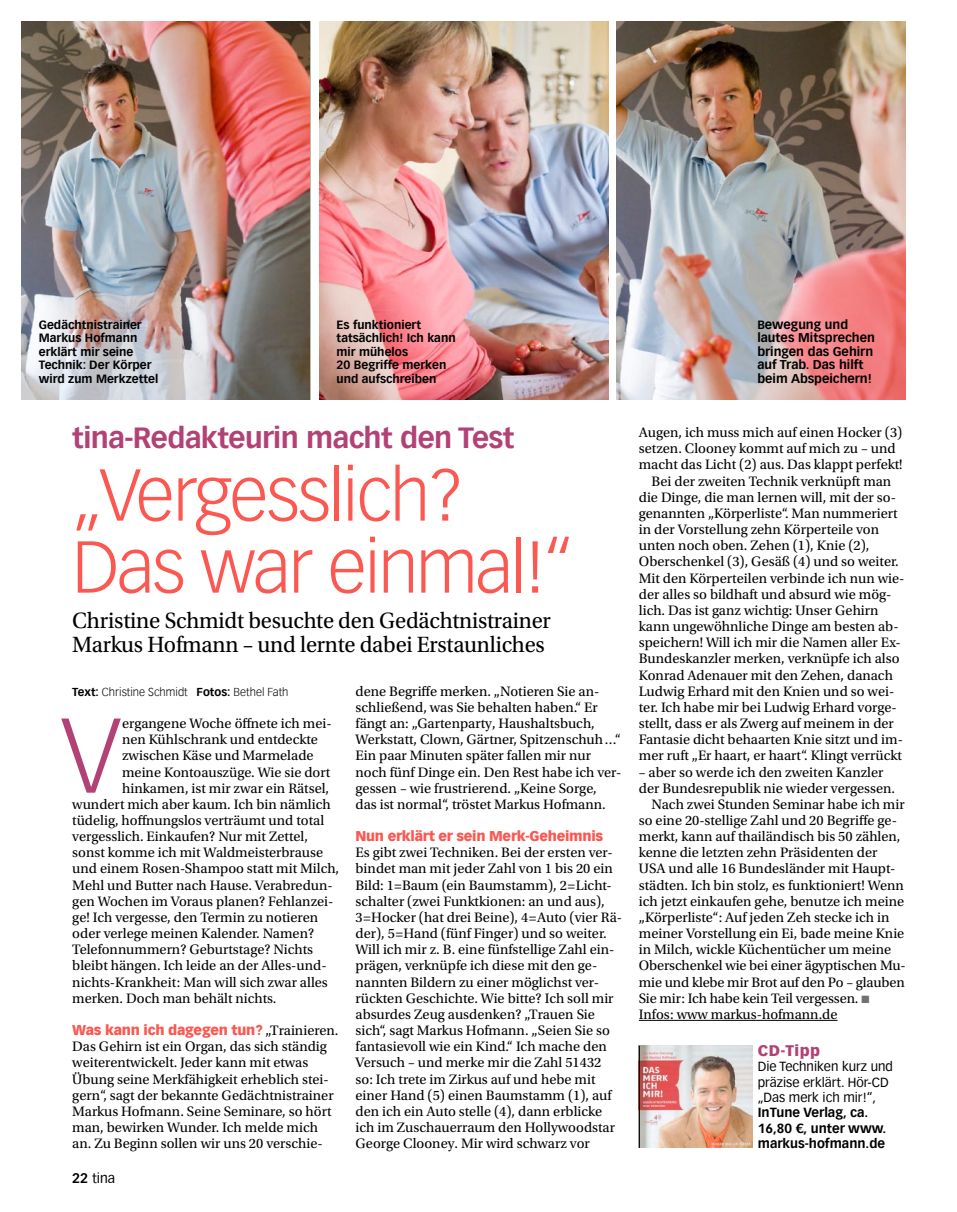
<style>
.page{position:relative;width:957px;height:1212px;background:#fff}
.page>*{position:absolute;margin:0;border:0;box-sizing:border-box;transform-origin:0 0}
.t1{font:300 104.1px "Vectora Com";color:#b24276}
.t2{font:300 72px/72px "Vectora Com";letter-spacing:-.03em;color:#fa5851}
.t3{font:700 28.5px "Vectora Com";letter-spacing:-.02em;color:#b24276}
.t4{font:23.25px/24.8px "Utopia Std";letter-spacing:-.01em;color:#000}
.t5{font:900 15px "Vectora Com";letter-spacing:.03em;color:#b24276}
.t6{font:14.4px/16.2px "Utopia Std";color:#000}
.t7{font:900 13.8px "Vectora Com";letter-spacing:-.02em;color:#fa5851}
.t8{font:13.5px "Vectora Com";color:#000}
.t9{font:12.9px/15.3px "Vectora Com";color:#000}
.t10{font:700 12.9px/15.3px "Vectora Com";color:#000}
.t11{font:700 12.45px/13.5px "Vectora Com";color:#000}
.t12{font:700 11.7px/13.5px "Vectora Com";color:#000}
.t13{font:300 11.25px "Vectora Com";color:#000}
.s1{font-size:11.7px}
.s2{font-weight:700}
.s3{font-family:"Utopia Std";font-weight:400;font-size:14.4px;color:#000}
.s4{color:#71716e}
</style>
<div class="page">
<img style="left:640px;top:1046px;width:112px;height:102px">
<img style="left:21px;top:21px;width:289px;height:379px">
<img style="left:319px;top:21px;width:289px;height:379px">
<img style="left:617px;top:21px;width:289px;height:379px">
<hr style="left:639px;top:1046px;width:1px;height:102px;background:#000">
<hr style="left:639px;top:1020px;width:198px;height:1px;background:#000">
<p class="t12" style="left:39px;top:318px;width:121px">Gedächtnistrainer<br>Markus Hofmann erklärt mir seine<br>Technik: Der Körper wird zum Merkzettel</p>
<p class="t12" style="left:336px;top:318px;width:121px">Es funktioniert tatsächlich! Ich kann mir mühelos<br>20 Begriffe merken und aufschreiben</p>
<p class="t11" style="left:757px;top:317px;width:119px"><span class="s1">B</span>ewegung und lautes Mitsprechen bringen das Gehirn auf Trab. Das hilft beim Abspeichern!</p>
<h3 class="t3" style="left:72px;top:421px;width:444px">tina-Redakteurin macht den Test</h3>
<h2 class="t2" style="left:72px;top:459px;width:502px">„Vergesslich?<br>Das war einmal!“</h2>
<h3 class="t4" style="left:72px;top:608px;width:480px">Christine Schmidt besuchte den Gedächtnistrainer<br>Markus Hofmann – und lernte dabei Erstaunliches</h3>
<p class="t13" style="left:72px;top:685px;width:218px"><span class="s2">Text:</span> Christine Schmidt <span class="s2">Fotos:</span> Bethel Fath</p>
<h1 class="t1" style="left:61px;top:693px;width:61px">V</h1>
<p class="t6" style="left:122px;top:715px;width:211px">ergangene Woche öffnete ich mei-</p>
<p class="t6" style="left:122px;top:732px;width:197px">nen Kühlschrank und entdeckte</p>
<p class="t6" style="left:122px;top:748px;width:193px">zwischen Käse und Marmelade</p>
<p class="t6" style="left:122px;top:764px;width:210px">meine Kontoauszüge. Wie sie dort</p>
<p class="t6" style="left:122px;top:780px;width:209px">hinkamen, ist mir zwar ein Rätsel,</p>
<p class="t6" style="left:72px;top:796px;width:260px">wundert mich aber kaum. Ich bin nämlich</p>
<p class="t6" style="left:72px;top:812px;width:253px">tüdelig, hoffnungslos verträumt und total</p>
<p class="t6" style="left:72px;top:829px;width:237px">vergesslich. Einkaufen? Nur mit Zettel,</p>
<p class="t6" style="left:72px;top:845px;width:252px">sonst komme ich mit Waldmeisterbrause</p>
<p class="t6" style="left:72px;top:861px;width:268px">und einem Rosen-Shampoo statt mit Milch,</p>
<p class="t6" style="left:72px;top:877px;width:262px">Mehl und Butter nach Hause. Verabredun-</p>
<p class="t6" style="left:72px;top:893px;width:263px">gen Wochen im Voraus planen? Fehlanzei-</p>
<p class="t6" style="left:72px;top:909px;width:247px">ge! Ich vergesse, den Termin zu notieren</p>
<p class="t6" style="left:72px;top:925px;width:243px">oder verlege meinen Kalender. Namen?</p>
<p class="t6" style="left:72px;top:942px;width:242px">Telefonnummern? Geburtstage? Nichts</p>
<p class="t6" style="left:72px;top:958px;width:256px">bleibt hängen. Ich leide an der Alles-und-</p>
<p class="t6" style="left:72px;top:974px;width:257px">nichts-Krankheit: Man will sich zwar alles</p>
<p class="t6" style="left:72px;top:990px;width:206px">merken. Doch man behält nichts.</p>
<p class="t7" style="left:72px;top:1021px;width:268px">Was kann ich dagegen tun? <span class="s3">„Trainieren.</span></p>
<p class="t6" style="left:72px;top:1039px;width:263px">Das Gehirn ist ein Organ, das sich ständig weiterentwickelt. Jeder kann mit etwas Übung seine Merkfähigkeit erheblich stei&shy;gern“, sagt der bekannte Gedächtnistrainer Markus Hofmann. Seine Seminare, so hört man, bewirken Wunder. Ich melde mich an. Zu Beginn sollen wir uns 20 verschie-</p>
<p class="t8" style="left:72px;top:1170px;width:44px"><span class="s2">22</span> tina</p>
<p class="t6" style="left:355px;top:683px;width:267px">dene Begriffe merken. „Notieren Sie an&shy;schließend, was Sie behalten haben.“ Er fängt an: „Gartenparty, Haushaltsbuch, Werkstatt, Clown, Gärtner, Spitzenschuh…“ Ein paar Minuten später fallen mir nur noch fünf Dinge ein. Den Rest habe ich ver&shy;gessen – wie frustrierend. „Keine Sorge, das ist normal“, tröstet Markus Hofmann.</p>
<p class="t7" style="left:355px;top:827px;width:249px">Nun erklärt er sein Merk-Geheimnis</p>
<p class="t6" style="left:355px;top:845px;width:268px">Es gibt zwei Techniken. Bei der ersten ver&shy;bindet man mit jeder Zahl von 1 bis 20 ein Bild: 1=Baum (ein Baumstamm), 2=Licht&shy;schalter (zwei Funktkionen: an und aus), 3=Hocker (hat drei Beine), 4=Auto (vier Rä&shy;der), 5=Hand (fünf Finger) und so weiter.<br>Will ich mir z. B. eine fünfstellige Zahl ein&shy;prägen, verknüpfe ich diese mit den ge&shy;nannten Bildern zu einer möglichst ver&shy;rückten Geschichte. Wie bitte? Ich soll mir absurdes Zeug ausdenken? „Trauen Sie sich“, sagt Markus Hofmann. „Seien Sie so fantasievoll wie ein Kind.“ Ich mache den Versuch – und merke mir die Zahl 51432 so: Ich trete im Zirkus auf und hebe mit einer Hand (5) einen Baumstamm (1), auf den ich ein Auto stelle (4), dann erblicke ich im Zuschauerraum den Hollywoodstar George Clooney. Mir wird schwarz vor</p>
<p class="t6" style="left:639px;top:425px;width:265px">Augen, ich muss mich auf einen Hocker (3)</p>
<p class="t6" style="left:639px;top:441px;width:258px">setzen. Clooney kommt auf mich zu – und</p>
<p class="t6" style="left:639px;top:457px;width:265px">macht das Licht (2) aus. Das klappt perfekt!</p>
<p class="t6" style="left:651px;top:473px;width:241px">Bei der zweiten Technik verknüpft man</p>
<p class="t6" style="left:639px;top:489px;width:259px">die Dinge, die man lernen will, mit der so-</p>
<p class="t6" style="left:639px;top:505px;width:260px">genannten „Körperliste“. Man nummeriert</p>
<p class="t6" style="left:639px;top:522px;width:242px">in der Vorstellung zehn Körperteile von</p>
<p class="t6" style="left:639px;top:538px;width:232px">unten noch oben. Zehen (1), Knie (2),</p>
<p class="t6" style="left:639px;top:554px;width:261px">Oberschenkel (3), Gesäß (4) und so weiter.</p>
<p class="t6" style="left:639px;top:570px;width:267px">Mit den Körperteilen verbinde ich nun wie-</p>
<p class="t6" style="left:639px;top:586px;width:254px">der alles so bildhaft und absurd wie mög-</p>
<p class="t6" style="left:639px;top:602px;width:241px">lich. Das ist ganz wichtig: Unser Gehirn</p>
<p class="t6" style="left:639px;top:618px;width:261px">kann ungewöhnliche Dinge am besten ab-</p>
<p class="t6" style="left:639px;top:635px;width:263px">speichern! Will ich mir die Namen aller Ex-</p>
<p class="t6" style="left:639px;top:651px;width:262px">Bundeskanzler merken, verknüpfe ich also</p>
<p class="t6" style="left:639px;top:667px;width:256px">Konrad Adenauer mit den Zehen, danach</p>
<p class="t6" style="left:639px;top:683px;width:257px">Ludwig Erhard mit den Knien und so wei-</p>
<p class="t6" style="left:639px;top:699px;width:259px">ter. Ich habe mir bei Ludwig Erhard vorge-</p>
<p class="t6" style="left:639px;top:715px;width:256px">stellt, dass er als Zwerg auf meinem in der</p>
<p class="t6" style="left:639px;top:732px;width:266px">Fantasie dicht behaarten Knie sitzt und im-</p>
<p class="t6" style="left:639px;top:748px;width:264px">mer ruft „Er haart, er haart“. Klingt verrückt</p>
<p class="t6" style="left:639px;top:764px;width:246px">– aber so werde ich den zweiten Kanzler</p>
<p class="t6" style="left:639px;top:780px;width:258px">der Bundesrepublik nie wieder vergessen.</p>
<p class="t6" style="left:651px;top:796px;width:255px">Nach zwei Stunden Seminar habe ich mir</p>
<p class="t6" style="left:639px;top:812px;width:260px">so eine 20-stellige Zahl und 20 Begriffe ge-</p>
<p class="t6" style="left:639px;top:829px;width:263px">merkt, kann auf thailändisch bis 50 zählen,</p>
<p class="t6" style="left:639px;top:845px;width:240px">kenne die letzten zehn Präsidenten der</p>
<p class="t6" style="left:639px;top:861px;width:258px">USA und alle 16 Bundesländer mit Haupt-</p>
<p class="t6" style="left:639px;top:877px;width:266px">städten. Ich bin stolz, es funktioniert! Wenn</p>
<p class="t6" style="left:639px;top:893px;width:267px">ich jetzt einkaufen gehe, benutze ich meine</p>
<p class="t6" style="left:639px;top:909px;width:252px">„Körperliste“: Auf jeden Zeh stecke ich in</p>
<p class="t6" style="left:639px;top:925px;width:267px">meiner Vorstellung ein Ei, bade meine Knie</p>
<p class="t6" style="left:639px;top:942px;width:254px">in Milch, wickle Küchentücher um meine</p>
<p class="t6" style="left:639px;top:958px;width:268px">Oberschenkel wie bei einer ägyptischen Mu-</p>
<p class="t6" style="left:639px;top:974px;width:267px">mie und klebe mir Brot auf den Po – glauben</p>
<p class="t6" style="left:639px;top:990px;width:232px">Sie mir: Ich habe kein Teil vergessen. <span class="s4">■</span></p>
<p class="t6" style="left:639px;top:1006px;width:200px">Infos: www markus-hofmann.de</p>
<p class="t5" style="left:758px;top:1041px;width:64px">CD-Tipp</p>
<p class="t9" style="left:758px;top:1059px;width:137px">Die Techniken kurz und präzise erklärt. Hör-CD „Das merk ich mir!“,</p>
<p class="t10" style="left:758px;top:1105px;width:130px">InTune Verlag, ca.<br>16,80 €, unter www. markus-hofmann.de</p>
</div>
